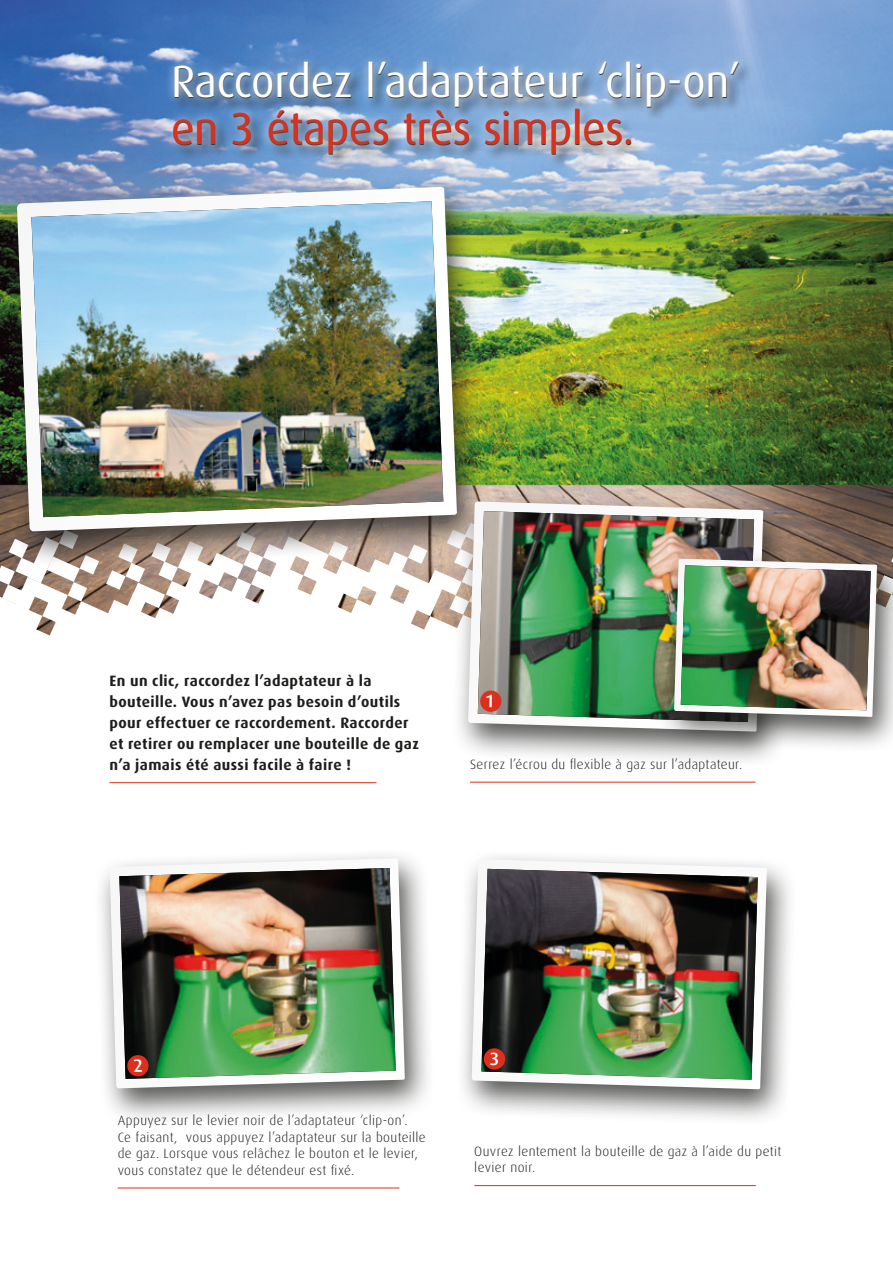
<style>
.page{position:relative;width:893px;height:1263px;background:#fff}
.page>*{position:absolute;margin:0;border:0;box-sizing:border-box;transform-origin:0 0}
.t1{font:45px/47px "Dax OT";letter-spacing:-.01em;color:#fff}
.t2{font:700 15px/21px "Dax OT";letter-spacing:.03em;color:#1d1d1b}
.t3{font:300 13.5px/16.5px "Dax OT";letter-spacing:.03em;color:#1d1d1b}
.s1{color:#dc301d}
</style>
<div class="page">
<img style="left:0;top:0;width:893px;height:530px">
<svg style="left:390px;top:567px;width:57px;height:63px"></svg>
<svg style="left:99px;top:577px;width:278px;height:207px"></svg>
<svg style="left:241px;top:567px;width:22px;height:4px"></svg>
<svg style="left:106px;top:567px;width:72px;height:41px"></svg>
<svg style="left:0;top:530px;width:99px;height:106px"></svg>
<div style="left:1px;top:177px;width:486px;height:390px;background:#1d1d1b;opacity:.75"></div>
<img style="left:17px;top:187px;width:440px;height:344px">
<img style="left:31px;top:201px;width:412px;height:316px">
<div style="left:171px;top:60px;width:582px;height:110px;background:#1d1d1b;opacity:.75"></div>
<hr style="left:109px;top:782px;width:267px;height:1px;background:#dc301d">
<div style="left:452px;top:491px;width:342px;height:277px;background:#1d1d1b;opacity:.75"></div>
<svg style="left:468px;top:501px;width:295px;height:22px"></svg>
<img style="left:478px;top:511px;width:276px;height:12px">
<div style="left:93px;top:848px;width:342px;height:277px;background:#1d1d1b;opacity:.75"></div>
<svg style="left:110px;top:858px;width:295px;height:230px"></svg>
<img style="left:119px;top:868px;width:277px;height:211px">
<hr style="left:118px;top:1187px;width:281px;height:1px;background:#dc301d">
<hr style="left:474px;top:1185px;width:282px;height:1px;background:#dc301d">
<div style="left:164px;top:53px;width:583px;height:110px;background:#fff;opacity:.75"></div>
<div style="left:127px;top:1055px;width:22px;height:21px;background:#dc301d;border-radius:50%"></div>
<img style="left:447px;top:523px;width:446px;height:596px">
<p class="t1" style="left:171px;top:50px;width:571px">Raccordez l’adaptateur ‘clip-on’ <span class="s1">en 3 étapes très simples.</span></p>
<p class="t2" style="left:109px;top:667px;width:311px">En un clic, raccordez l’adaptateur à la bouteille. Vous n’avez pas besoin d’outils pour effectuer ce raccordement. Raccorder et retirer ou remplacer une bouteille de gaz n’a jamais été aussi facile à faire !</p>
<p class="t3" style="left:470px;top:754px;width:274px">Serrez l’écrou du flexible à gaz sur l’adaptateur.</p>
<p class="t3" style="left:118px;top:1110px;width:310px">Appuyez sur le levier noir de l’adaptateur ‘clip-on’.<br>Ce faisant, vous appuyez l’adaptateur sur la bouteille de gaz. Lorsque vous relâchez le bouton et le levier, vous constatez que le détendeur est fixé.</p>
<p class="t3" style="left:474px;top:1140px;width:309px">Ouvrez lentement la bouteille de gaz à l’aide du petit levier noir.</p>
</div>
